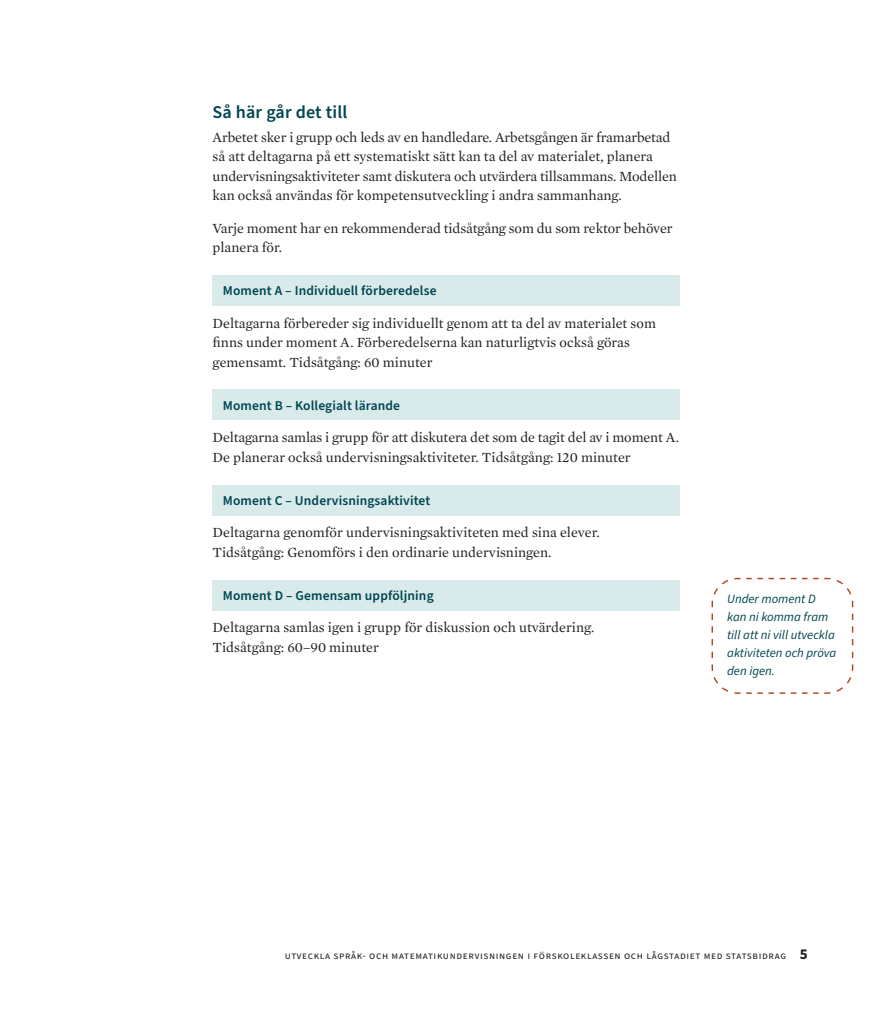
<style>
.page{position:relative;width:893px;height:1021px;background:#fff}
.page>*{position:absolute;margin:0;border:0;box-sizing:border-box;transform-origin:0 0}
.t1{font:600 18px "Source Sans Pro";letter-spacing:.01em;color:#004651}
.Bröd{font:14.25px/19.5px "Mercury Text G1";color:#231f20}
.Bröd_luft_ovan{font:14.25px/19.5px "Mercury Text G1";letter-spacing:-.01em;color:#231f20}
.t2{font:600 13.5px "Source Sans Pro";letter-spacing:.01em;color:#004651}
.kursiv_anvisning{font:italic 12.75px/18px "Source Sans Pro";color:#004651}
.t3{font:10.5px "Source Sans Pro";letter-spacing:.06em;color:#231f20}
.s1{font-weight:700;font-size:15px}
</style>
<div class="page">
<div style="left:213px;top:275px;width:467px;height:31px;background:#d9eaea"></div>
<div style="left:213px;top:390px;width:467px;height:30px;background:#d9eaea"></div>
<div style="left:213px;top:485px;width:467px;height:30px;background:#d9eaea"></div>
<div style="left:213px;top:579px;width:467px;height:31px;background:#d9eaea"></div>
<svg style="left:711px;top:577px;width:143px;height:117px"></svg>
<h2 class="t1" style="left:213px;top:100px;width:136px">Så här går det till</h2>
<p class="Bröd" style="left:213px;top:127px;width:466px">Arbetet sker i grupp och leds av en handledare. Arbetsgången är framarbetad så att deltagarna på ett systematiskt sätt kan ta del av materialet, planera undervisningsaktiviteter samt diskutera och utvärdera tillsammans. Modellen kan också användas för kompetensutveckling i andra sammanhang.</p>
<p class="Bröd_luft_ovan" style="left:213px;top:217px;width:461px">Varje moment har en rekommenderad tidsåtgång som du som rektor behöver planera för.</p>
<h3 class="t2" style="left:223px;top:281px;width:215px">Moment A – Individuell förberedelse</h3>
<p class="Bröd" style="left:213px;top:312px;width:445px">Deltagarna förbereder sig individuellt genom att ta del av materialet som finns under moment A. Förberedelserna kan naturligtvis också göras gemensamt. Tidsåtgång: 60 minuter</p>
<h3 class="t2" style="left:223px;top:396px;width:179px">Moment B – Kollegialt lärande</h3>
<p class="Bröd" style="left:213px;top:427px;width:468px">Deltagarna samlas i grupp för att diskutera det som de tagit del av i moment A.<br>De planerar också undervisningsaktiviteter. Tidsåtgång: 120 minuter</p>
<h3 class="t2" style="left:223px;top:491px;width:209px">Moment C – Undervisningsaktivitet</h3>
<p class="Bröd" style="left:213px;top:522px;width:389px">Deltagarna genomför undervisningsaktiviteten med sina elever.<br>Tidsåtgång: Genomförs i den ordinarie undervisningen.</p>
<h3 class="t2" style="left:223px;top:586px;width:212px">Moment D – Gemensam uppföljning</h3>
<p class="Bröd" style="left:213px;top:617px;width:383px">Deltagarna samlas igen i grupp för diskussion och utvärdering.<br>Tidsåtgång: 60–90 minuter</p>
<p class="kursiv_anvisning" style="left:727px;top:590px;width:111px">Under moment D kan ni komma fram till att ni vill utveckla aktiviteten och pröva den igen.</p>
<p class="t3" style="left:285px;top:948px;width:525px">Utveckla språk- och matematiku ndervisningen i förskoleklassen och lågstadiet med statsbidrag <span class="s1">5</span></p>
</div>
